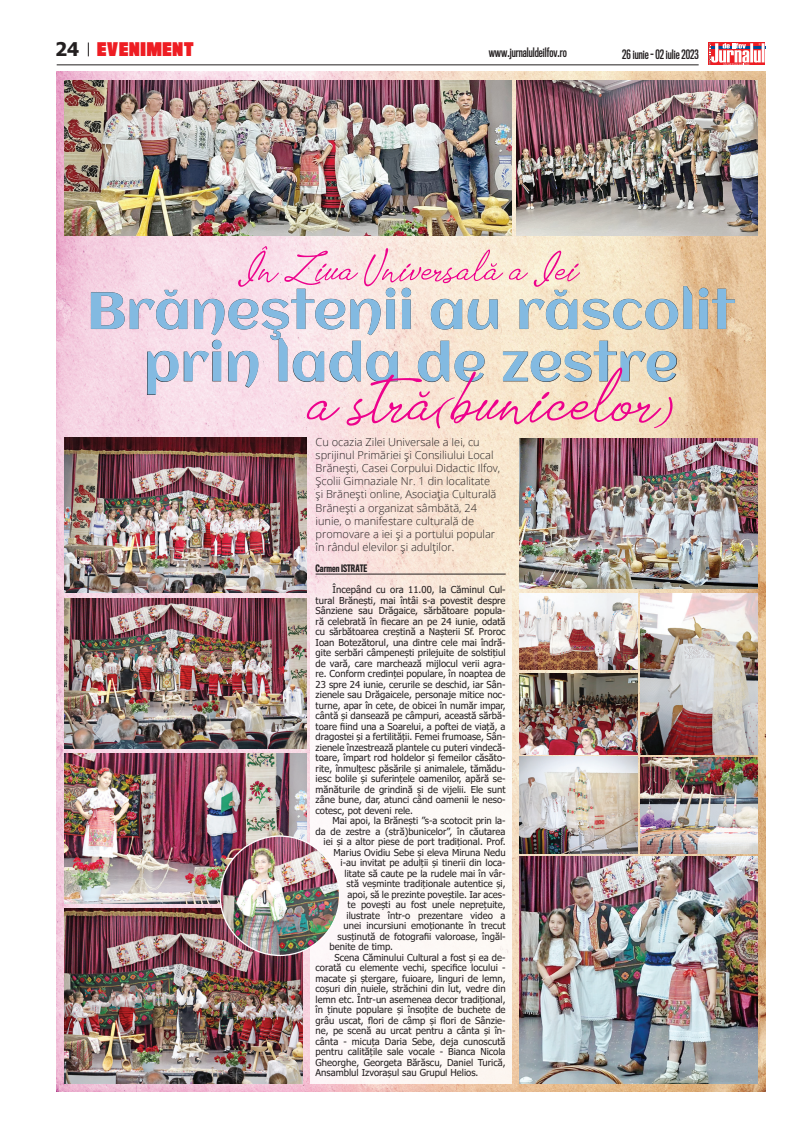
<style>
.page{position:relative;width:808px;height:1134px;background:#fff}
.page>*{position:absolute;margin:0;border:0;box-sizing:border-box;transform-origin:0 0}
.t1{font:900 17.3px "Titling Gothic FB Comp";letter-spacing:.05em;color:#ee1d23}
.t2{font:600 12px "Titling Gothic FB Comp";color:#231f20}
.INTRO{font:300 11px/13.2px "Open Sans";color:#231f20}
.BODY_TXT{font:9.5px/10.5px "Tahoma";color:#231f20;text-align:justify}
.Semantura_ok{font:500 9.5px "Titling Gothic FB Comp";color:#231f20}
.s1{font-family:"Tahoma";font-weight:700;font-size:18.8px;color:#231f20}
</style>
<div class="page">
<div style="left:708px;top:43px;width:57px;height:22px;background:#ee1d23"></div>
<svg style="left:709px;top:43px;width:56px;height:22px"></svg>
<hr style="left:57px;top:64px;width:642px;height:1px;background:#231f20">
<svg style="left:88px;top:43px;width:1px;height:13px"></svg>
<img style="left:57px;top:72px;width:708px;height:1019px">
<svg style="left:310px;top:428px;width:202px;height:655px;fill:#fdf8f5"></svg>
<hr style="left:316px;top:574px;width:190px;height:1px;background:#231f20">
<img style="left:64px;top:908px;width:239px;height:175px">
<img style="left:519px;top:856px;width:238px;height:227px">
<img style="left:64px;top:598px;width:242px;height:150px">
<img style="left:64px;top:754px;width:242px;height:149px">
<img style="left:64px;top:80px;width:447px;height:155px">
<img style="left:516px;top:80px;width:241px;height:155px">
<img style="left:519px;top:439px;width:238px;height:149px">
<img style="left:641px;top:594px;width:116px;height:160px">
<img style="left:64px;top:438px;width:242px;height:155px">
<img style="left:220px;top:836px;width:119px;height:119px;border-radius:60px">
<img style="left:519px;top:594px;width:118px;height:75px">
<img style="left:519px;top:673px;width:118px;height:81px">
<img style="left:519px;top:757px;width:118px;height:96px">
<img style="left:641px;top:757px;width:116px;height:96px">
<svg style="left:91px;top:246px;width:644px;height:182px;background:#e2ced0"></svg>
<h1 class="t1" style="left:55px;top:38px;width:140px"><span class="s1">24</span> EVENIMENT</h1>
<p class="t2" style="left:489px;top:46px;width:80px">www.jurnaluldeilfov.ro</p>
<p class="t2" style="left:622px;top:47px;width:78px">26 iunie - 02 iulie 2023</p>
<p class="INTRO" style="left:316px;top:435px;width:186px">Cu ocazia Zilei Universale a Iei, cu sprijinul Primăriei și Consiliului Local Brănești, Casei Corpului Didactic Ilfov, Școlii Gimnaziale Nr. 1 din localitate și Brănești online, Asociația Culturală Brănești a organizat sâmbătă, 24 iunie, o manifestare culturală de promovare a iei și a portului popular în rândul elevilor și adulților.</p>
<p class="Semantura_ok" style="left:316px;top:563px;width:53px">Carmen ISTRATE</p>
<p class="BODY_TXT" style="left:316px;top:585px;width:192px;text-indent:17px">Începând cu ora 11.00, la Căminul Cul&shy;tural Brănești, mai întâi s-a povestit despre Sânziene sau Drăgaice, sărbătoare popula&shy;ră celebrată în fiecare an pe 24 iunie, odată cu sărbătoarea creştină a Naşterii Sf. Proroc Ioan Botezătorul, una dintre cele mai îndră&shy;gite serbări câmpeneşti prilejuite de solstiţiul de vară, care marchează mijlocul verii agra&shy;re. Conform credinţei populare, în noaptea de 23 spre 24 iunie, cerurile se deschid, iar Sân&shy;zienele sau Drăgaicele, personaje mitice noc&shy;turne, apar în cete, de obicei în număr impar, cântă şi dansează pe câmpuri, această sărbă&shy;toare fiind una a Soarelui, a poftei de viaţă, a dragostei şi a fertilităţii. Femei frumoase, Sân&shy;zienele înzestrează plantele cu puteri vindecă&shy;toare, împart rod holdelor şi femeilor căsăto&shy;rite, înmulţesc păsările şi animalele, tămădu&shy;iesc bolile şi suferinţele oamenilor, apără se&shy;mănăturile de grindină şi de vijelii. Ele sunt zâne bune, dar, atunci când oamenii le neso&shy;cotesc, pot deveni rele.</p>
<p class="BODY_TXT" style="left:333px;top:816px;width:174px">Mai apoi, la Brănești ”s-a scotocit prin la-</p>
<p class="BODY_TXT" style="left:316px;top:827px;width:191px">da de zestre a (stră)bunicelor”, în căutarea</p>
<p class="BODY_TXT" style="left:324px;top:837px;width:184px">iei și a altor piese de port tradițional. Prof.</p>
<p class="BODY_TXT" style="left:334px;top:848px;width:173px">Marius Ovidiu Sebe și eleva Miruna Nedu</p>
<p class="BODY_TXT" style="left:341px;top:858px;width:166px">i-au invitat pe adulții și tinerii din loca-</p>
<p class="BODY_TXT" style="left:345px;top:869px;width:162px">litate să caute pe la rudele mai în vâr-</p>
<p class="BODY_TXT" style="left:347px;top:879px;width:161px">stă veșminte tradiționale autentice și,</p>
<p class="BODY_TXT" style="left:348px;top:890px;width:159px">apoi, să le prezinte poveștile. Iar aces-</p>
<p class="BODY_TXT" style="left:348px;top:900px;width:159px">te povești au fost unele neprețuite,</p>
<p class="BODY_TXT" style="left:347px;top:911px;width:160px">ilustrate într-o prezentare video a</p>
<p class="BODY_TXT" style="left:344px;top:921px;width:163px">unei incursiuni emoționante în trecut</p>
<p class="BODY_TXT" style="left:338px;top:932px;width:169px">susținută de fotografii valoroase, îngăl-</p>
<p class="BODY_TXT" style="left:330px;top:942px;width:65px">benite de timp.</p>
<p class="BODY_TXT" style="left:316px;top:953px;width:192px;text-indent:19px">Scena Căminului Cultural a fost și ea de&shy;corată cu elemente vechi, specifice locului - macate și ștergare, fuioare, linguri de lemn, coșuri din nuiele, străchini din lut, vedre din lemn etc. Într-un asemenea decor tradițional, în ținute populare și însoțite de buchete de grâu uscat, flori de câmp și flori de Sânzie&shy;ne, pe scenă au urcat pentru a cânta și în&shy;cânta - micuța Daria Sebe, deja cunoscută pentru calitățile sale vocale - Bianca Nicola Gheorghe, Georgeta Bărăscu, Daniel Turică, Ansamblul Izvorașul sau Grupul Helios.</p>
</div>
